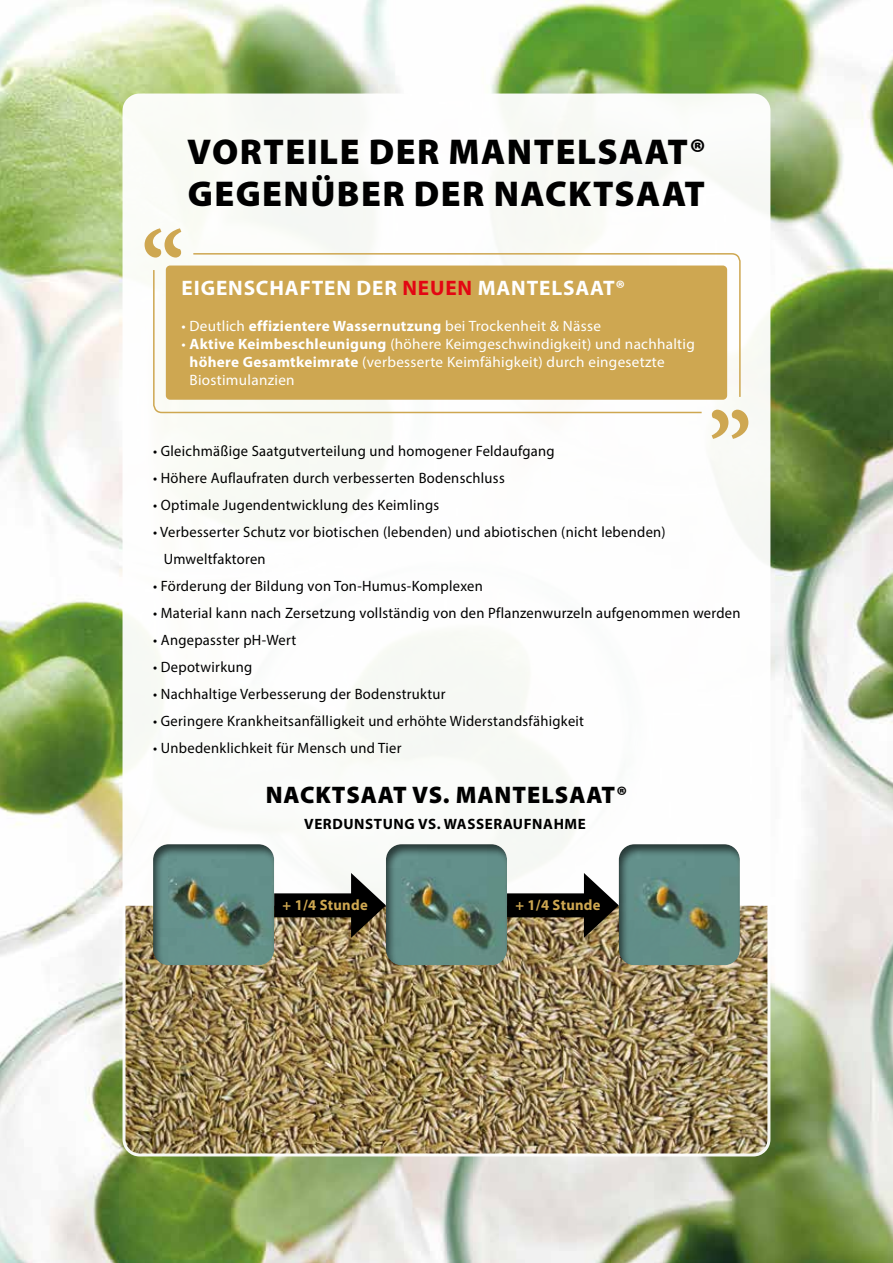
<style>
.page{position:relative;width:893px;height:1263px;background:#fff}
.page>*{position:absolute;margin:0;border:0;box-sizing:border-box;transform-origin:0 0}
.t1{font:900 36px/42px "Myriad Pro";letter-spacing:.04em;color:#000}
.t2{font:900 24px "Myriad Pro";letter-spacing:.04em;color:#000}
.t3{font:700 21px "Myriad Pro";letter-spacing:.04em;color:#fff}
.t4{font:15px/27px "Myriad Pro";letter-spacing:.02em;color:#000}
.t5{font:15px/18px "Myriad Pro";letter-spacing:.02em;color:#fff}
.t6{font:700 15px "Myriad Pro";letter-spacing:.04em;color:#000}
.t7{font:700 15px "Myriad Pro";letter-spacing:.02em;color:#cea751}
.s1{color:#e30613}
.s2{font-weight:700}
</style>
<div class="page">
<img style="left:0;top:0;width:893px;height:1263px">
<div style="left:124px;top:95px;width:645px;height:1060px;background:#fff;border-radius:16px"></div>
<img style="left:124px;top:906px;width:645px;height:249px">
<div style="left:274px;top:893px;width:90px;height:24px;background:#000"></div>
<svg style="left:351px;top:873px;width:34px;height:65px"></svg>
<div style="left:507px;top:893px;width:90px;height:24px;background:#000"></div>
<svg style="left:584px;top:873px;width:34px;height:65px"></svg>
<div style="left:618px;top:843px;width:124px;height:125px;background:#000;opacity:.6"></div>
<div style="left:153px;top:843px;width:124px;height:125px;background:#000;opacity:.6"></div>
<div style="left:385px;top:843px;width:125px;height:125px;background:#000;opacity:.6"></div>
<svg style="left:145px;top:228px;width:36px;height:30px"></svg>
<svg style="left:712px;top:410px;width:36px;height:29px"></svg>
<svg style="left:153px;top:269px;width:550px;height:145px"></svg>
<svg style="left:192px;top:252px;width:549px;height:146px;background:#d2af62"></svg>
<h1 class="t1" style="left:187px;top:129px;width:521px">VORTEILE DER MANTELSAAT®<br>GEGENÜBER DER NACKTSAAT</h1>
<h3 class="t3" style="left:182px;top:274px;width:445px">EIGENSCHAFTEN DER <span class="s1">NEUEN</span> MANTELSAAT®</h3>
<p class="t5" style="left:181px;top:317px;width:421px">• Deutlich <span class="s2">effizientere Wassernutzung</span> bei Trockenheit &amp; Nässe</p>
<p class="t5" style="left:190px;top:335px;width:507px;text-indent:-8px">• <span class="s2">Aktive Keimbeschleunigung</span> (höhere Keimgeschwindigkeit) und nachhaltig <span class="s2">höhere Gesamtkeimrate</span> (verbesserte Keimfähigkeit) durch eingesetzte<br>Biostimulanzien</p>
<p class="t4" style="left:153px;top:437px;width:403px">• Gleichmäßige Saatgutverteilung und homogener Feldaufgang</p>
<p class="t4" style="left:153px;top:464px;width:353px">• Höhere Auflaufraten durch verbesserten Bodenschluss</p>
<p class="t4" style="left:153px;top:491px;width:288px">• Optimale Jugendentwicklung des Keimlings</p>
<p class="t4" style="left:164px;top:518px;width:504px;text-indent:-11px">• Verbesserter Schutz vor biotischen (lebenden) und abiotischen (nicht lebenden)<br>Umweltfaktoren</p>
<p class="t4" style="left:153px;top:572px;width:331px">• Förderung der Bildung von Ton-Humus-Komplexen</p>
<p class="t4" style="left:153px;top:599px;width:589px">• Material kann nach Zersetzung vollständig von den Pflanzenwurzeln aufgenommen werden</p>
<p class="t4" style="left:153px;top:626px;width:145px">• Angepasster pH-Wert</p>
<p class="t4" style="left:153px;top:653px;width:101px">• Depotwirkung</p>
<p class="t4" style="left:153px;top:680px;width:294px">• Nachhaltige Verbesserung der Bodenstruktur</p>
<p class="t4" style="left:153px;top:707px;width:432px">• Geringere Krankheitsanfälligkeit und erhöhte Widerstandsfähigkeit</p>
<p class="t4" style="left:153px;top:734px;width:250px">• Unbedenklichkeit für Mensch und Tier</p>
<h2 class="t2" style="left:266px;top:779px;width:363px">NACKTSAAT VS. MANTELSAAT®</h2>
<p class="t6" style="left:304px;top:814px;width:283px">VERDUNSTUNG VS. WASSERAUFNAHME</p>
<p class="t7" style="left:282px;top:895px;width:87px">+ 1/4 Stunde</p>
<p class="t7" style="left:515px;top:895px;width:87px">+ 1/4 Stunde</p>
</div>
